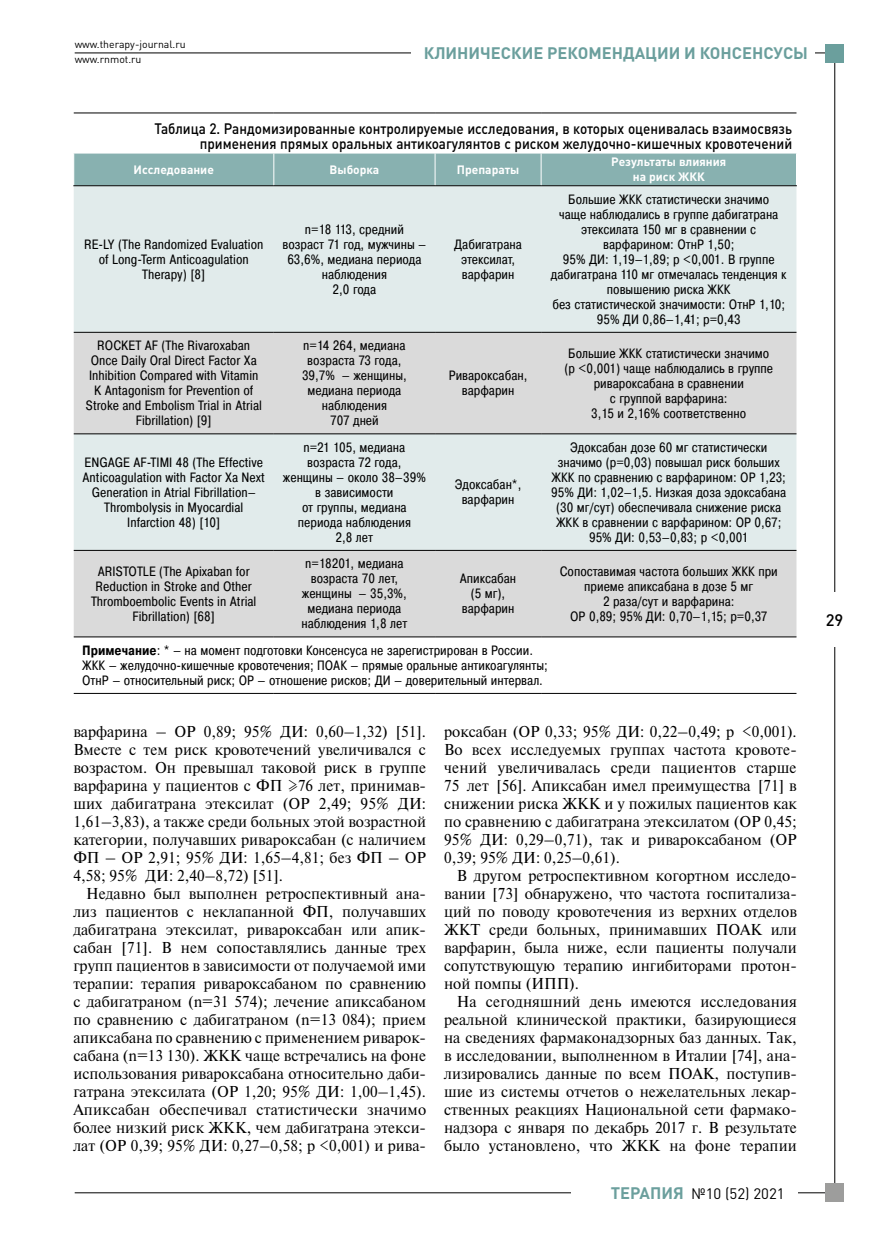
<style>
.page{position:relative;width:872px;height:1234px;background:#fff}
.page>*{position:absolute;margin:0;border:0;box-sizing:border-box;transform-origin:0 0}
.t1{font:700 16.5px "DIN Pro";color:#6b9f9d}
.t2{font:500 16.5px "DIN Pro";color:#000}
.t3{font:15.75px/18px "Newton";color:#000;text-align:justify}
.t4{font:500 15px/15px "DIN Pro";color:#000;text-align:right;scale:.9 1}
.t5{font:15px "DIN Pro";color:#000}
.t6{font:13.5px/15px "Pragmatica Cond";color:#000;text-align:center}
.t7{font:700 12px/15px "DIN Pro";color:#fff;text-align:center}
.t8{font:10.5px/15px "DIN Pro";color:#000}
.s1{font-weight:700}
.s2{font-weight:700;font-size:16.5px;color:#6b9f9d}
</style>
<div class="page">
<hr style="left:75px;top:1192px;width:760px;height:1px;background:#000">
<hr style="left:75px;top:53px;width:760px;height:1px;background:#000">
<hr style="left:834px;top:53px;width:1px;height:1138px;background:#000">
<div style="left:825px;top:44px;width:18px;height:18px;background:#6b9f9d"></div>
<div style="left:825px;top:1182px;width:18px;height:18px;background:#9d9d9c"></div>
<div style="left:811px;top:592px;width:47px;height:54px;background:#fff"></div>
<div style="left:570px;top:1183px;width:227px;height:18px;background:#fff"></div>
<div style="left:411px;top:44px;width:403px;height:18px;background:#fff"></div>
<div style="left:74px;top:154px;width:722px;height:31px;background:#88b1b0"></div>
<div style="left:74px;top:186px;width:722px;height:146px;background:#e1ebeb"></div>
<svg style="left:74px;top:333px;width:722px;height:303px;background:#dce0e0"></svg>
<hr style="left:273px;top:153px;width:1px;height:32px;background:#fff">
<hr style="left:435px;top:153px;width:1px;height:32px;background:#fff">
<hr style="left:541px;top:153px;width:1px;height:32px;background:#fff">
<hr style="left:74px;top:332px;width:200px;height:1px;background:#000">
<hr style="left:274px;top:332px;width:161px;height:1px;background:#000">
<hr style="left:435px;top:332px;width:106px;height:1px;background:#000">
<hr style="left:541px;top:332px;width:255px;height:1px;background:#000">
<hr style="left:74px;top:433px;width:200px;height:1px;background:#000">
<hr style="left:274px;top:433px;width:161px;height:1px;background:#000">
<hr style="left:435px;top:433px;width:106px;height:1px;background:#000">
<hr style="left:541px;top:433px;width:255px;height:1px;background:#000">
<hr style="left:74px;top:550px;width:200px;height:1px;background:#000">
<hr style="left:274px;top:550px;width:161px;height:1px;background:#000">
<hr style="left:435px;top:550px;width:106px;height:1px;background:#000">
<hr style="left:541px;top:550px;width:255px;height:1px;background:#000">
<hr style="left:74px;top:636px;width:200px;height:1px;background:#000">
<hr style="left:274px;top:636px;width:161px;height:1px;background:#000">
<hr style="left:435px;top:636px;width:106px;height:1px;background:#000">
<hr style="left:541px;top:636px;width:255px;height:1px;background:#000">
<hr style="left:74px;top:693px;width:200px;height:1px;background:#000">
<hr style="left:274px;top:693px;width:161px;height:1px;background:#000">
<hr style="left:435px;top:693px;width:106px;height:1px;background:#000">
<hr style="left:541px;top:693px;width:255px;height:1px;background:#000">
<hr style="left:74px;top:112px;width:200px;height:1px;background:#000">
<hr style="left:274px;top:112px;width:161px;height:1px;background:#000">
<hr style="left:435px;top:112px;width:106px;height:1px;background:#000">
<hr style="left:541px;top:112px;width:255px;height:1px;background:#000">
<hr style="left:73px;top:185px;width:201px;height:1px;background:#000">
<hr style="left:274px;top:185px;width:161px;height:1px;background:#000">
<hr style="left:435px;top:185px;width:106px;height:1px;background:#000">
<hr style="left:541px;top:185px;width:256px;height:1px;background:#000">
<p class="t8" style="left:75px;top:36px;width:112px">www.therapy-journal.ru www.rnmot.ru</p>
<p class="t1" style="left:424px;top:42px;width:386px">КЛИНИЧЕСКИЕ РЕКОМЕНДАЦИИ И КОНСЕНСУСЫ</p>
<p class="t4" style="left:154px;top:120px;width:710px">Таблица 2. Рандомизированные контролируемые исследования, в которых оценивалась взаимосвязь применения прямых оральных антикоагулянтов с риском желудочно-кишечных кровотечений</p>
<p class="t7" style="left:134px;top:162px;width:82px">Исследование</p>
<p class="t7" style="left:329px;top:162px;width:51px">Выборка</p>
<p class="t7" style="left:457px;top:162px;width:64px">Препараты</p>
<p class="t7" style="left:611px;top:154px;width:116px">Результаты влияния на риск ЖКК</p>
<p class="t6" style="left:84px;top:236px;width:181px">RE-LY (The Randomized Evaluation of Long-Term Anticoagulation<br>Therapy) [8]</p>
<p class="t6" style="left:282px;top:221px;width:145px">n=18 113, средний возраст 71 год, мужчины –<br>63,6%, медиана периода наблюдения<br>2,0 года</p>
<p class="t6" style="left:86px;top:338px;width:178px">ROCKET AF (The Rivaroxaban<br>Once Daily Oral Direct Factor Xa<br>Inhibition Compared with Vitamin<br>K Antagonism for Prevention of<br>Stroke and Embolism Trial in Atrial<br>Fibrillation) [9]</p>
<p class="t6" style="left:302px;top:338px;width:106px">n=14 264, медиана возраста 73 года,<br>39,7% – женщины, медиана периода наблюдения<br>707 дней</p>
<p class="t6" style="left:83px;top:454px;width:184px">ENGAGE AF-TIMI 48 (The Effective<br>Anticoagulation with Factor Xa Next<br>Generation in Atrial Fibrillation–<br>Thrombolysis in Myocardial<br>Infarction 48) [10]</p>
<p class="t6" style="left:283px;top:439px;width:144px">n=21 105, медиана возраста 72 года, женщины – около 38–39% в зависимости<br>от группы, медиана периода наблюдения<br>2,8 лет</p>
<p class="t6" style="left:454px;top:236px;width:69px">Дабигатрана этексилат, варфарин</p>
<p class="t6" style="left:449px;top:368px;width:80px">Ривароксабан, варфарин</p>
<p class="t6" style="left:455px;top:477px;width:68px">Эдоксабан*, варфарин</p>
<p class="t6" style="left:551px;top:191px;width:237px">Большие ЖКК статистически значимо<br>чаще наблюдались в группе дабигатрана этексилата 150 мг в сравнении с варфарином: ОтнР 1,50;<br>95% ДИ: 1,19–1,89; р &lt;0,001. В группе дабигатрана 110 мг отмечалась тенденция к повышению риска ЖКК<br>без статистической значимости: ОтнР 1,10;<br>95% ДИ 0,86–1,41; р=0,43</p>
<p class="t6" style="left:564px;top:345px;width:210px">Большие ЖКК статистически значимо (p &lt;0,001) чаще наблюдались в группе ривароксабана в сравнении<br>с группой варфарина:<br>3,15 и 2,16% соответственно</p>
<p class="t6" style="left:551px;top:439px;width:236px">Эдоксабан дозе 60 мг статистически значимо (р=0,03) повышал риск больших ЖКК по сравнению с варфарином: ОР 1,23; 95% ДИ: 1,02–1,5. Низкая доза эдоксабана (30 мг/сут) обеспечивала снижение риска ЖКК в сравнении с варфарином: ОР 0,67; 95% ДИ: 0,53–0,83; р &lt;0,001</p>
<p class="t6" style="left:91px;top:563px;width:167px">ARISTOTLE (The Apixaban for<br>Reduction in Stroke and Other<br>Thromboembolic Events in Atrial<br>Fibrillation) [68]</p>
<p class="t6" style="left:301px;top:556px;width:107px">n=18201, медиана возраста 70 лет, женщины – 35,3%, медиана периода наблюдения 1,8 лет</p>
<p class="t6" style="left:460px;top:571px;width:58px">Апиксабан (5 мг), варфарин</p>
<p class="t6" style="left:560px;top:563px;width:219px">Сопоставимая частота больших ЖКК при приеме апиксабана в дозе 5 мг<br>2 раза/сут и варфарина:<br>ОР 0,89; 95% ДИ: 0,70–1,15; р=0,37</p>
<p class="t6" style="left:82px;top:642px;width:467px;text-align:left"><span class="s1">Примечание</span>: * – на момент подготовки Консенсуса не зарегистрирован в России.<br>ЖКК – желудочно-кишечные кровотечения; ПОАК – прямые оральные антикоагулянты;<br>ОтнР – относительный риск; ОР – отношение рисков; ДИ – доверительный интервал.</p>
<p class="t3" style="left:73px;top:721px;width:354px">варфарина – ОР 0,89; 95% ДИ: 0,60–1,32) [51].<br>Вместе с тем риск кровотечений увеличивался с возрастом. Он превышал таковой риск в группе варфарина у пациентов с ФП ≥76 лет, принимав&shy;ших дабигатрана этексилат (ОР 2,49; 95% ДИ:<br>1,61–3,83), а также среди больных этой возрастной категории, получавших ривароксабан (с наличием ФП – ОР 2,91; 95% ДИ: 1,65–4,81; без ФП – ОР 4,58; 95% ДИ: 2,40–8,72) [51].</p>
<p class="t3" style="left:73px;top:883px;width:354px;text-indent:13px">Недавно был выполнен ретроспективный ана&shy;лиз пациентов с неклапанной ФП, получавших дабигатрана этексилат, ривароксабан или апик&shy;сабан [71]. В нем сопоставлялись данные трех групп пациентов в зависимости от получаемой ими терапии: терапия ривароксабаном по сравнению с дабигатраном (n=31 574); лечение апиксабаном по сравнению с дабигатраном (n=13 084); прием апиксабана по сравнению с применением риварок&shy;сабана (n=13 130). ЖКК чаще встречались на фоне использования ривароксабана относительно даби&shy;гатрана этексилата (ОР 1,20; 95% ДИ: 1,00–1,45).<br>Апиксабан обеспечивал статистически значимо более низкий риск ЖКК, чем дабигатрана этекси&shy;лат (ОР 0,39; 95% ДИ: 0,27–0,58; p &lt;0,001) и рива-</p>
<p class="t3" style="left:444px;top:721px;width:354px">роксабан (ОР 0,33; 95% ДИ: 0,22–0,49; p &lt;0,001).<br>Во всех исследуемых группах частота кровоте&shy;чений увеличивалась среди пациентов старше 75 лет [56]. Апиксабан имел преимущества [71] в снижении риска ЖКК и у пожилых пациентов как по сравнению с дабигатрана этексилатом (ОР 0,45; 95% ДИ: 0,29–0,71), так и ривароксабаном (ОР 0,39; 95% ДИ: 0,25–0,61).</p>
<p class="t3" style="left:444px;top:865px;width:354px;text-indent:13px">В другом ретроспективном когортном исследо&shy;вании [73] обнаружено, что частота госпитализа&shy;ций по поводу кровотечения из верхних отделов ЖКТ среди больных, принимавших ПОАК или варфарин, была ниже, если пациенты получали сопутствующую терапию ингибиторами протон&shy;ной помпы (ИПП).</p>
<p class="t3" style="left:444px;top:991px;width:354px;text-indent:13px">На сегодняшний день имеются исследования реальной клинической практики, базирующиеся на сведениях фармаконадзорных баз данных. Так, в исследовании, выполненном в Италии [74], ана&shy;лизировались данные по всем ПОАК, поступив&shy;шие из системы отчетов о нежелательных лекар&shy;ственных реакциях Национальной сети фармако&shy;надзора с января по декабрь 2017 г. В результате было установлено, что ЖКК на фоне терапии</p>
<p class="t5" style="left:610px;top:1182px;width:176px"><span class="s2">ТЕРАПИЯ</span> №10 (52) 2021</p>
<p class="t2" style="left:825px;top:608px;width:19px">29</p>
</div>
